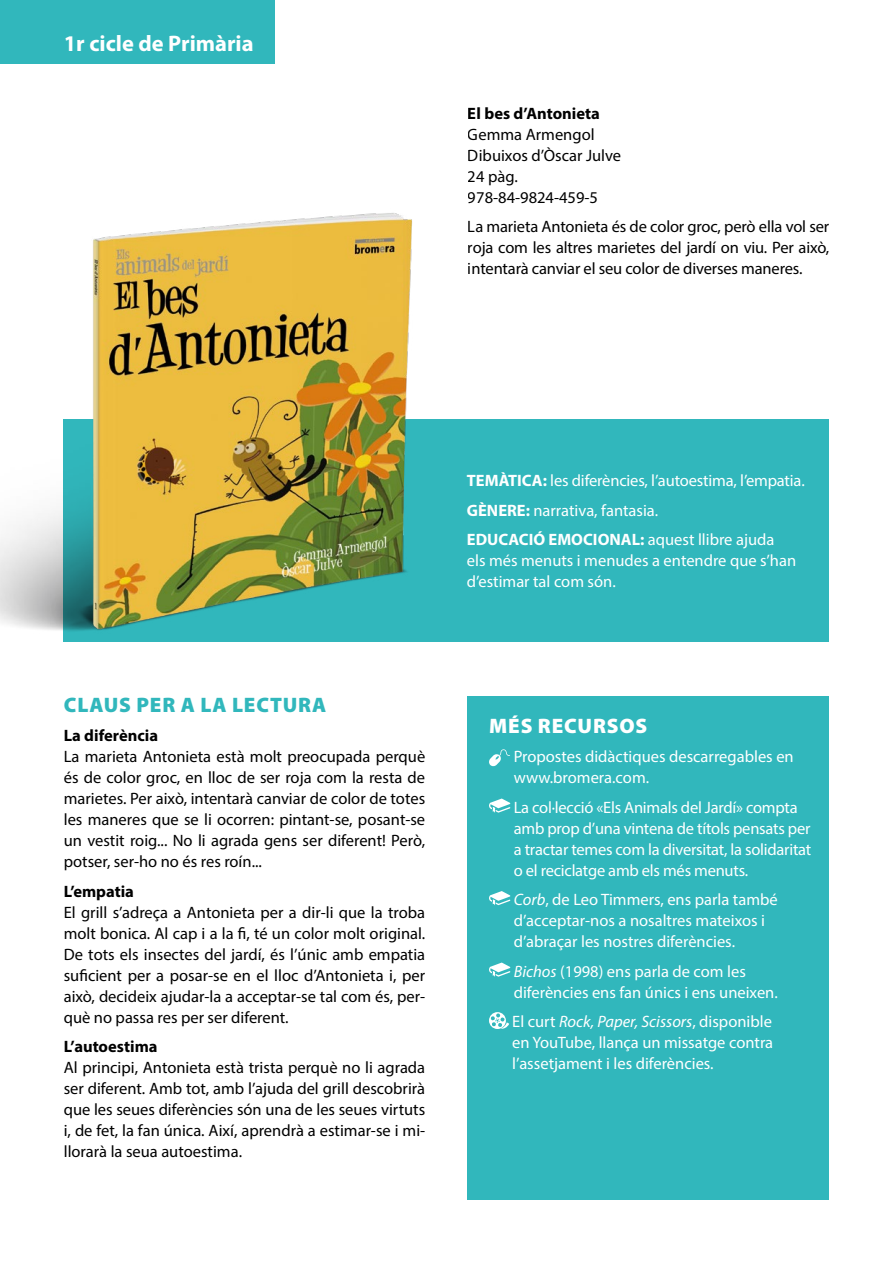
<style>
.page{position:relative;width:893px;height:1263px;background:#fff}
.page>*{position:absolute;margin:0;border:0;box-sizing:border-box;transform-origin:0 0}
.t1{font:700 22.5px "Myriad Pro";color:#fff}
.t2{font:900 21px "Myriad Pro";letter-spacing:.04em;color:#31b7bc}
.t3{font:900 21px "Myriad Pro";letter-spacing:.04em;color:#fff}
.t4{font:16.5px/21px "Myriad Pro";color:#000;text-align:justify}
.t5{font:16.5px/21px "Myriad Pro";color:#fff}
.t6{font:700 16.5px "Myriad Pro";color:#000}
.s1{font-weight:700}
.s2{font-style:italic}
</style>
<div class="page">
<div style="left:64px;top:419px;width:765px;height:223px;background:#31b7bc"></div>
<div style="left:468px;top:696px;width:361px;height:503px;background:#31b7bc"></div>
<div style="left:0;top:0;width:275px;height:64px;background:#31b7bc"></div>
<img style="left:0;top:213px;width:412px;height:429px">
<svg style="left:489px;top:749px;width:21px;height:18px"></svg>
<svg style="left:489px;top:798px;width:21px;height:15px"></svg>
<svg style="left:489px;top:891px;width:21px;height:14px"></svg>
<svg style="left:489px;top:962px;width:21px;height:15px"></svg>
<svg style="left:489px;top:1012px;width:20px;height:17px"></svg>
<h1 class="t1" style="left:64px;top:29px;width:191px">1r cicle de Primària</h1>
<p class="t6" style="left:468px;top:102px;width:134px">El bes d’Antonieta</p>
<p class="t4" style="left:468px;top:123px;width:155px;text-align:left">Gemma Armengol<br>Dibuixos d’Òscar Julve<br>24 pàg.<br>978-84-9824-459-5</p>
<p class="t4" style="left:468px;top:216px;width:363px">La marieta Antonieta és de color groc, però ella vol ser roja com les altres marietes del jardí on viu. Per això, intentarà canviar el seu color de diverses maneres.</p>
<p class="t5" style="left:467px;top:465px;width:339px;line-height:29.5px"><span class="s1">TEMÀTICA:</span> les diferències, l’autoestima, l’empatia.<br><span class="s1">GÈNERE:</span> narrativa, fantasia.<br><span class="s1">EDUCACIÓ EMOCIONAL:</span> aquest llibre ajuda</p>
<p class="t5" style="left:467px;top:550px;width:331px">els més menuts i menudes a entendre que s’han d’estimar tal com són.</p>
<p class="t2" style="left:64px;top:690px;width:264px">CLAUS PER A LA LECTURA</p>
<p class="t6" style="left:64px;top:725px;width:96px">La diferència</p>
<p class="t4" style="left:64px;top:746px;width:363px">La marieta Antonieta està molt preocupada perquè és de color groc, en lloc de ser roja com la resta de marietes. Per això, intentarà canviar de color de totes les maneres que se li ocorren: pintant-se, posant-se un vestit roig... No li agrada gens ser diferent! Però, potser, ser-ho no és res roín...</p>
<p class="t6" style="left:64px;top:880px;width:72px">L’empatia</p>
<p class="t4" style="left:64px;top:901px;width:363px">El grill s’adreça a Antonieta per a dir-li que la troba molt bonica. Al cap i a la fi, té un color molt original.<br>De tots els insectes del jardí, és l’únic amb empatia suficient per a posar-se en el lloc d’Antonieta i, per això, decideix ajudar-la a acceptar-se tal com és, per&shy;què no passa res per ser diferent.</p>
<p class="t6" style="left:64px;top:1036px;width:95px">L’autoestima</p>
<p class="t4" style="left:64px;top:1057px;width:363px">Al principi, Antonieta està trista perquè no li agrada ser diferent. Amb tot, amb l’ajuda del grill descobrirà que les seues diferències són una de les seues virtuts i, de fet, la fan única. Així, aprendrà a estimar-se i mi&shy;llorarà la seua autoestima.</p>
<p class="t3" style="left:489px;top:712px;width:160px">MÉS RECURSOS</p>
<p class="t5" style="left:514px;top:746px;width:282px">Propostes didàctiques descarregables en www.bromera.com.</p>
<p class="t5" style="left:514px;top:797px;width:299px">La col·lecció «Els Animals del Jardí» compta amb prop d’una vintena de títols pensats per a tractar temes com la diversitat, la solidaritat o el reciclatge amb els més menuts.</p>
<p class="t5" style="left:514px;top:889px;width:265px"><span class="s2">Corb</span>, de Leo Timmers, ens parla també d’acceptar-nos a nosaltres mateixos i d’abraçar les nostres diferències.</p>
<p class="t5" style="left:514px;top:961px;width:266px"><span class="s2">Bichos</span> (1998) ens parla de com les diferències ens fan únics i ens uneixen.</p>
<p class="t5" style="left:512px;top:1011px;width:262px;text-align:justify">El curt <span class="s2">Rock, Paper, Scissors</span>, disponible en YouTube, llança un missatge contra l’assetjament i les diferències.</p>
</div>
